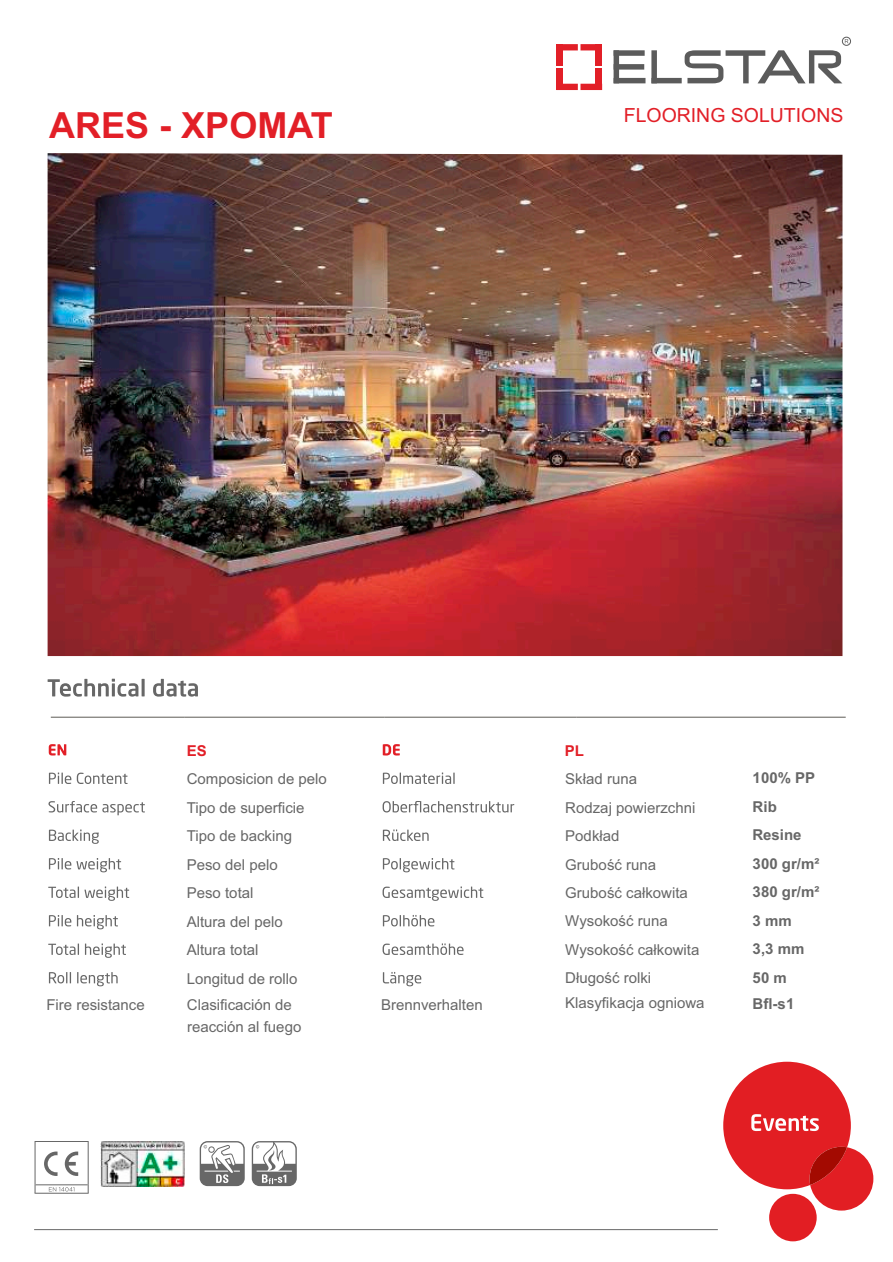
<style>
.page{position:relative;width:893px;height:1262px;background:#fff}
.page>*{position:absolute;margin:0;border:0;box-sizing:border-box;transform-origin:0 0}
.t1{font:700 36px "Arial";color:#e21f27}
.t2{font:19.5px "Arial";color:#e21f27}
.t3{font:15px/28.5px "Arial";color:#676767}
.t4{font:700 15px/28.5px "Arial";color:#676767}
.t5{font:700 15px "Arial";color:#e21f27}
.s1{color:#fefefe}
</style>
<div class="page">
<img style="left:48px;top:153px;width:794px;height:503px">
<svg style="left:65px;top:1151px;width:13px;height:24px"></svg>
<svg style="left:44px;top:1151px;width:14px;height:24px"></svg>
<hr style="left:35px;top:1141px;width:54px;height:1px;background:#676767">
<hr style="left:35px;top:1142px;width:1px;height:42px;background:#676767">
<hr style="left:88px;top:1142px;width:1px;height:42px;background:#676767">
<hr style="left:36px;top:1184px;width:52px;height:1px;background:#676767">
<hr style="left:35px;top:1193px;width:54px;height:1px;background:#676767">
<svg style="left:49px;top:1187px;width:25px;height:4px"></svg>
<img style="left:100px;top:1141px;width:84px;height:45px">
<svg style="left:200px;top:1141px;width:97px;height:45px"></svg>
<hr style="left:51px;top:717px;width:134px;height:1px;background:#5d5c56">
<hr style="left:185px;top:717px;width:200px;height:1px;background:#5d5c56">
<hr style="left:385px;top:717px;width:191px;height:1px;background:#5d5c56">
<hr style="left:576px;top:717px;width:269px;height:1px;background:#5d5c56">
<svg style="left:48px;top:678px;width:150px;height:18px"></svg>
<svg style="left:49px;top:744px;width:17px;height:11px"></svg>
<svg style="left:383px;top:744px;width:17px;height:11px"></svg>
<svg style="left:49px;top:772px;width:78px;height:12px"></svg>
<svg style="left:383px;top:772px;width:71px;height:12px"></svg>
<svg style="left:48px;top:801px;width:97px;height:14px"></svg>
<svg style="left:382px;top:801px;width:132px;height:11px"></svg>
<svg style="left:49px;top:829px;width:50px;height:15px"></svg>
<svg style="left:383px;top:829px;width:45px;height:12px"></svg>
<svg style="left:49px;top:858px;width:72px;height:14px"></svg>
<svg style="left:383px;top:858px;width:71px;height:14px"></svg>
<svg style="left:48px;top:886px;width:81px;height:15px"></svg>
<svg style="left:382px;top:886px;width:101px;height:15px"></svg>
<svg style="left:49px;top:915px;width:69px;height:14px"></svg>
<svg style="left:383px;top:915px;width:51px;height:11px"></svg>
<svg style="left:48px;top:943px;width:78px;height:14px"></svg>
<svg style="left:382px;top:943px;width:81px;height:12px"></svg>
<svg style="left:49px;top:972px;width:69px;height:14px"></svg>
<svg style="left:383px;top:972px;width:38px;height:14px"></svg>
<hr style="left:34px;top:1229px;width:683px;height:1px;background:#676767">
<div style="left:769px;top:1193px;width:47px;height:48px;background:#e21e23;border-radius:50%"></div>
<svg style="left:723px;top:1061px;width:150px;height:149px"></svg>
<div style="left:842px;top:37px;width:8px;height:9px;border:1px solid #5b5b5b;border-radius:50%"></div>
<div style="left:651px;top:78px;width:30px;height:5px;background:#5b5b5b"></div>
<div style="left:651px;top:50px;width:6px;height:33px;background:#5b5b5b"></div>
<div style="left:613px;top:50px;width:31px;height:6px;background:#5b5b5b"></div>
<div style="left:613px;top:64px;width:31px;height:6px;background:#5b5b5b"></div>
<div style="left:613px;top:50px;width:6px;height:33px;background:#5b5b5b"></div>
<div style="left:613px;top:78px;width:32px;height:5px;background:#5b5b5b"></div>
<svg style="left:684px;top:50px;width:39px;height:33px"></svg>
<svg style="left:758px;top:50px;width:84px;height:33px"></svg>
<div style="left:725px;top:50px;width:40px;height:6px;background:#5b5b5b"></div>
<div style="left:743px;top:53px;width:5px;height:30px;background:#5b5b5b"></div>
<svg style="left:844px;top:39px;width:4px;height:4px"></svg>
<div style="left:595px;top:44px;width:7px;height:22px;background:#e21f27"></div>
<div style="left:556px;top:68px;width:6px;height:22px;background:#e21f27"></div>
<div style="left:595px;top:68px;width:7px;height:22px;background:#e21f27"></div>
<div style="left:556px;top:44px;width:22px;height:6px;background:#e21f27"></div>
<div style="left:580px;top:44px;width:22px;height:6px;background:#e21f27"></div>
<div style="left:556px;top:44px;width:6px;height:22px;background:#e21f27"></div>
<div style="left:556px;top:84px;width:22px;height:6px;background:#e21f27"></div>
<div style="left:580px;top:84px;width:22px;height:6px;background:#e21f27"></div>
<h1 class="t1" style="left:49px;top:112px;width:285px">ARES - XPOMAT</h1>
<h2 class="t2" style="left:624px;top:107px;width:221px">FLOORING SOLUTIONS</h2>
<p class="t5" style="left:187px;top:745px;width:22px">ES</p>
<p class="t3" style="left:187px;top:766px;width:142px">Composicion de pelo<br>Tipo de superficie<br>Tipo de backing<br>Peso del pelo<br>Peso total<br>Altura del pelo<br>Altura total<br>Longitud de rollo</p>
<p class="t5" style="left:565px;top:745px;width:21px">PL</p>
<p class="t3" style="left:565px;top:766px;width:136px">Skład runa<br>Rodzaj powierzchni<br>Podkład<br>Grubość runa<br>Grubość całkowita<br>Wysokość runa<br>Wysokość całkowita<br>Długość rolki</p>
<p class="t3" style="left:46px;top:992px;width:100px">Fire resistance</p>
<p class="t3" style="left:187px;top:992px;width:107px">Clasificación de</p>
<p class="t3" style="left:381px;top:992px;width:103px">Brennverhalten</p>
<p class="t3" style="left:565px;top:990px;width:141px">Klasyfikacja ogniowa</p>
<p class="t3" style="left:187px;top:1013px;width:116px">reacción al<span class="s1">.</span>fuego</p>
<p class="t4" style="left:752px;top:765px;width:68px">100% PP<br>Rib<br>Resine<br>300 gr/m²<br>380 gr/m²<br>3 mm<br>3,3 mm<br>50 m</p>
<p class="t4" style="left:752px;top:991px;width:43px">Bfl-s1</p>
</div>
